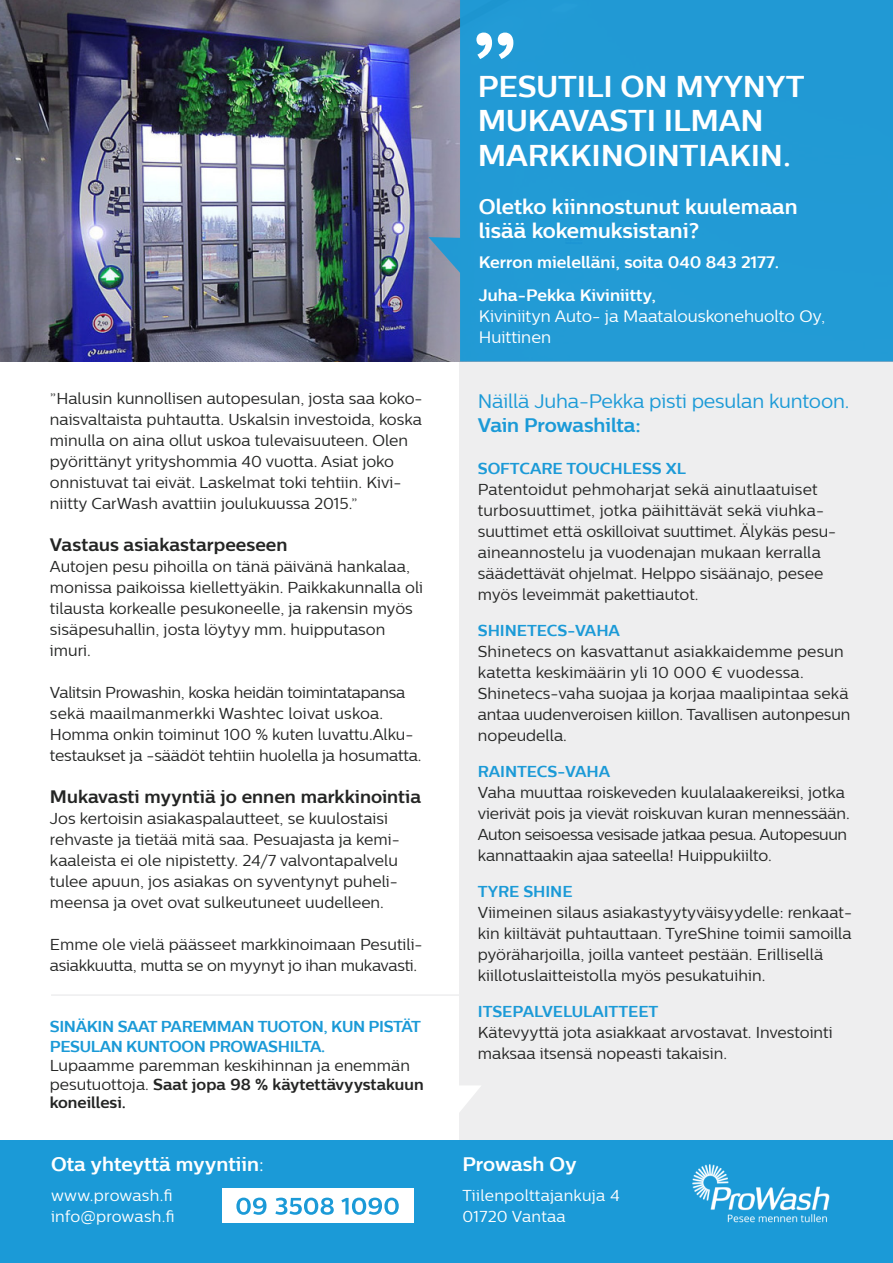
<style>
.page{position:relative;width:893px;height:1263px;background:#fff}
.page>*{position:absolute;margin:0;border:0;box-sizing:border-box;transform-origin:0 0}
.t1{font:700 103.5px "Centrale Sans";color:#fff}
.t2{font:700 30px "Centrale Sans";letter-spacing:-.005em;color:#fff}
.t3{font:700 21px "Centrale Sans";color:#fff}
.t4{font:19.5px "Centrale Sans";letter-spacing:-.01em;color:#1b9ad7}
.t5{font:700 19.5px "Centrale Sans";color:#fff}
.t6{font:700 19.5px "Centrale Sans";letter-spacing:-.01em;color:#1b9ad7}
.t7{font:700 18px "Centrale Sans";color:#242524}
.t8{font:700 16.5px "Centrale Sans";color:#fff}
.t9{font:16.5px/21px "Centrale Sans";color:#fff}
.t10{font:15.75px/21px "Centrale Sans";color:#242524}
.t11{font:700 15.75px "Centrale Sans";letter-spacing:-.005em;color:#1b9ad7}
.t12{font:700 15.75px/19.5px "Centrale Sans";letter-spacing:-.025em;color:#1b9ad7}
.t13{font:15.75px "Centrale Sans";letter-spacing:.015em;color:#fff}
.t14{font:15.75px "Centrale Sans";letter-spacing:-.02em;color:#242524}
.s1{font-weight:700}
.s2{font-weight:400}
</style>
<div class="page">
<div style="left:459px;top:361px;width:434px;height:902px;background:#eeeeef"></div>
<img style="left:0;top:0;width:428px;height:361px">
<div style="left:428px;top:0;width:465px;height:361px;background:#229ad5"></div>
<div style="left:0;top:1140px;width:893px;height:123px;background:#1b9ad7"></div>
<div style="left:222px;top:1188px;width:192px;height:35px;background:#fff"></div>
<svg style="left:236px;top:1197px;width:163px;height:18px"></svg>
<img style="left:692px;top:1164px;width:138px;height:59px">
<svg style="left:459px;top:1086px;width:22px;height:26px"></svg>
<hr style="left:51px;top:994px;width:408px;height:2px;background:#eeeeef">
<p class="t10" style="left:50px;top:388px;width:374px">”Halusin kunnollisen autopesulan, josta saa koko&shy;naisvaltaista puhtautta. Uskalsin investoida, koska minulla on aina ollut uskoa tulevaisuuteen. Olen pyörittänyt yrityshommia 40 vuotta. Asiat joko onnistuvat tai eivät. Laskelmat toki tehtiin. Kivi&shy;niitty CarWash avattiin joulukuussa 2015.”</p>
<p class="t7" style="left:50px;top:534px;width:239px">Vastaus asiakastarpeeseen</p>
<p class="t10" style="left:50px;top:556px;width:375px">Autojen pesu pihoilla on tänä päivänä hankalaa, monissa paikoissa kiellettyäkin. Paikkakunnalla oli tilausta korkealle pesukoneelle, ja rakensin myös sisäpesuhallin, josta löytyy mm. huipputason imuri.</p>
<p class="t14" style="left:50px;top:683px;width:357px">Valitsin Prowashin, koska heidän toimintatapansa</p>
<p class="t10" style="left:50px;top:703px;width:373px">sekä maailmanmerkki Washtec loivat uskoa.<br>Homma onkin toiminut 100 % kuten luvattu.Alku&shy;testaukset ja -säädöt tehtiin huolella ja hosumatta.</p>
<p class="t7" style="left:50px;top:786px;width:373px">Mukavasti myyntiä jo ennen markkinointia</p>
<p class="t10" style="left:50px;top:808px;width:351px">Jos kertoisin asiakaspalautteet, se kuulostaisi rehvaste ja tietää mitä saa. Pesuajasta ja kemi&shy;kaaleista ei ole nipistetty. 24/7 valvontapalvelu tulee apuun, jos asiakas on syventynyt puheli&shy;meensa ja ovet ovat sulkeutuneet uudelleen.</p>
<p class="t10" style="left:50px;top:934px;width:374px">Emme ole vielä päässeet markkinoimaan Pesutili&shy;asiakkuutta, mutta se on myynyt jo ihan mukavasti.</p>
<p class="t12" style="left:50px;top:1016px;width:373px">SINÄKIN SAAT PAREMMAN TUOTON, KUN PISTÄT<br>PESULAN KUNTOON PROWASHILTA.</p>
<p class="t10" style="left:50px;top:1055px;width:375px;line-height:18.9px">Lupaamme paremman keskihinnan ja enemmän pesutuottoja. <span class="s1">Saat jopa 98 % käytettävyystakuun koneillesi.</span></p>
<p class="t5" style="left:51px;top:1152px;width:214px">Ota yhteyttä myyntiin<span class="s2">:</span></p>
<p class="t13" style="left:51px;top:1186px;width:123px">www.prowash.fi</p>
<p class="t13" style="left:51px;top:1207px;width:125px">info@prowash.fi</p>
<p class="t1" style="left:470px;top:6px;width:51px">”</p>
<p class="t2" style="left:478px;top:68px;width:328px">PESUTILI ON MYYNYT</p>
<p class="t2" style="left:478px;top:103px;width:287px">MUKAVASTI ILMAN</p>
<p class="t2" style="left:478px;top:137px;width:315px">MARKKINOINTIAKIN.</p>
<p class="t3" style="left:479px;top:194px;width:320px">Oletko kiinnostunut kuulemaan</p>
<p class="t3" style="left:479px;top:218px;width:222px">lisää kokemuksistani?</p>
<p class="t8" style="left:479px;top:252px;width:302px">Kerron mielelläni, soita 040 843 2177.</p>
<p class="t8" style="left:479px;top:285px;width:179px">Juha-Pekka Kiviniitty,</p>
<p class="t9" style="left:479px;top:306px;width:348px">Kiviniityn Auto- ja Maatalouskonehuolto Oy,<br>Huittinen</p>
<p class="t4" style="left:478px;top:390px;width:373px">Näillä Juha-Pekka pisti pesulan kuntoon.</p>
<p class="t6" style="left:478px;top:413px;width:164px">Vain Prowashilta:</p>
<p class="t11" style="left:478px;top:459px;width:210px">SOFTCARE TOUCHLESS XL</p>
<p class="t10" style="left:478px;top:478px;width:341px">Patentoidut pehmoharjat sekä ainutlaatuiset</p>
<p class="t10" style="left:478px;top:499px;width:360px">turbosuuttimet, jotka päihittävät sekä viuhka&shy;suuttimet että oskilloivat suuttimet. Älykäs pesu&shy;aineannostelu ja vuodenajan mukaan kerralla säädettävät ohjelmat. Helppo sisäänajo, pesee myös leveimmät pakettiautot.</p>
<p class="t11" style="left:478px;top:621px;width:144px">SHINETECS-VAHA</p>
<p class="t10" style="left:478px;top:640px;width:374px">Shinetecs on kasvattanut asiakkaidemme pesun katetta keskimäärin yli 10 000 € vuodessa.<br>Shinetecs-vaha suojaa ja korjaa maalipintaa sekä antaa uudenveroisen kiillon. Tavallisen autonpesun nopeudella.</p>
<p class="t11" style="left:478px;top:762px;width:134px">RAINTECS-VAHA</p>
<p class="t10" style="left:478px;top:781px;width:373px">Vaha muuttaa roiskeveden kuulalaakereiksi, jotka vierivät pois ja vievät roiskuvan kuran mennessään.<br>Auton seisoessa vesisade jatkaa pesua. Autopesuun kannattaakin ajaa sateella! Huippukiilto.</p>
<p class="t11" style="left:478px;top:882px;width:96px">TYRE SHINE</p>
<p class="t10" style="left:478px;top:901px;width:376px">Viimeinen silaus asiakastyytyväisyydelle: renkaat&shy;kin kiiltävät puhtauttaan. TyreShine toimii samoilla pyöräharjoilla, joilla vanteet pestään. Erillisellä kiillotuslaitteistolla myös pesukatuihin.</p>
<p class="t11" style="left:478px;top:1002px;width:182px">ITSEPALVELULAITTEET</p>
<p class="t10" style="left:478px;top:1021px;width:356px">Kätevyyttä jota asiakkaat arvostavat. Investointi maksaa itsensä nopeasti takaisin.</p>
<p class="t5" style="left:462px;top:1152px;width:116px">Prowash Oy</p>
<p class="t13" style="left:462px;top:1186px;width:159px">Tiilenpolttajankuja 4</p>
<p class="t13" style="left:462px;top:1207px;width:105px">01720 Vantaa</p>
</div>
